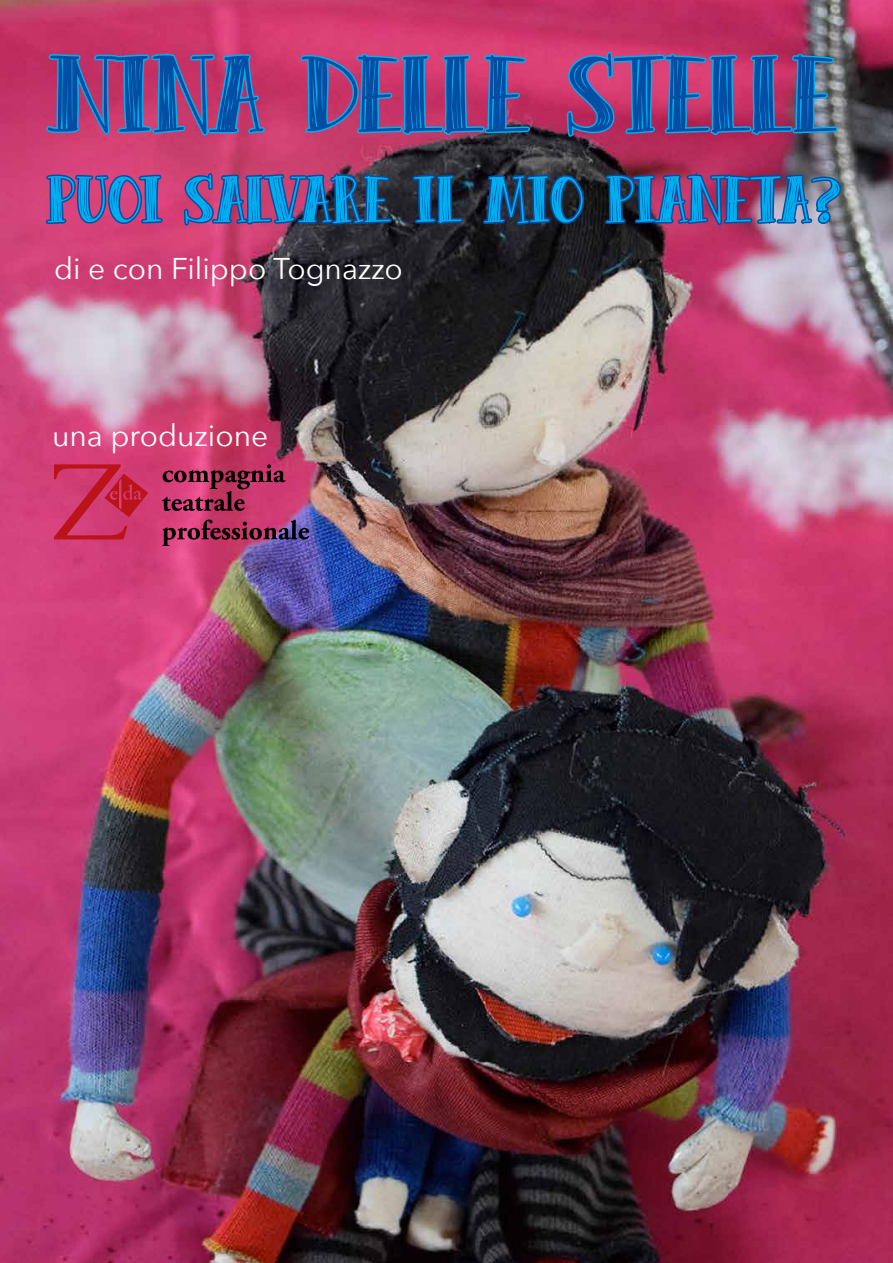
<style>
.page{position:relative;width:893px;height:1263px;background:#fff}
.page>*{position:absolute;margin:0;border:0;box-sizing:border-box;transform-origin:0 0}
.t1{font:124.5px "Peas&Carrots";color:#034ea2}
.t2{font:75px "Peas&Carrots";letter-spacing:-.01em;color:#00aeef}
.t3{font:30px "Avenir Next";color:#fff}
</style>
<div class="page">
<img style="left:0;top:0;width:893px;height:1263px">
<img style="left:44px;top:0;width:808px;height:723px">
<h1 class="t1" style="left:47px;top:26px;width:792px">NINA DELLE STELLE</h1>
<h2 class="t2" style="left:47px;top:158px;width:795px">PUOI SALVARE IL MIO PIANETA?</h2>
<p class="t3" style="left:54px;top:243px;width:350px">di e con Filippo Tognazzo</p>
<p class="t3" style="left:52px;top:411px;width:218px">una produzione</p>
</div>
